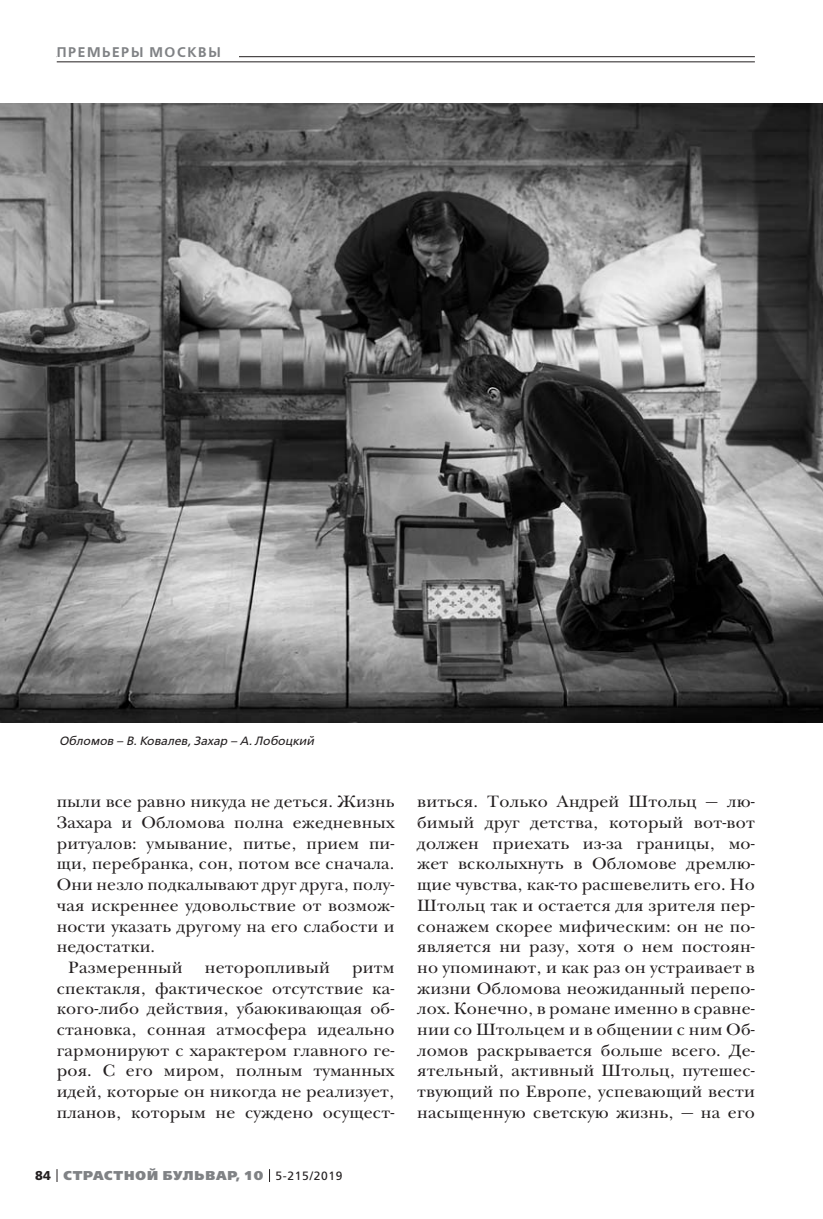
<style>
.page{position:relative;width:823px;height:1219px;background:#fff}
.page>*{position:absolute;margin:0;border:0;box-sizing:border-box;transform-origin:0 0}
.t1{font:17px/20.6px "New Baskerville ITC";letter-spacing:.01em;color:#231f20;text-align:justify;scale:1.04 1}
.t2{font:17px "New Baskerville ITC";letter-spacing:.01em;color:#231f20}
.t3{font:600 14px "Free Set";letter-spacing:.11em;color:#808285}
.t4{font:800 12.8px "Free Set";letter-spacing:.07em;color:#808285}
.t5{font:italic 12px "Free Set";color:#231f20}
.s1{font-weight:700;color:#231f20}
.s2{font-weight:400;font-size:12px;color:#231f20}
</style>
<div class="page">
<svg style="left:57px;top:1169px;width:1px;height:13px"></svg>
<svg style="left:269px;top:1169px;width:1px;height:13px"></svg>
<hr style="left:57px;top:56px;width:697px;height:1px;background:#231f20">
<div style="left:57px;top:41px;width:181px;height:21px;background:#fff"></div>
<hr style="left:57px;top:62px;width:697px;height:1px;background:#231f20">
<img style="left:0;top:103px;width:822px;height:619px">
<p class="t3" style="left:57px;top:45px;width:165px">ПРЕМЬЕРЫ МОСКВЫ</p>
<p class="t5" style="left:59px;top:735px;width:256px">Обломов – В. Ковалев, Захар – А. Лобоцкий</p>
<p class="t2" style="left:57px;top:795px;width:339px">пыли все равно никуда не деться. Жизнь</p>
<p class="t2" style="left:57px;top:816px;width:339px">Захара и Обломова полна ежедневных</p>
<p class="t2" style="left:57px;top:837px;width:339px">ритуалов: умывание, питье, прием пи-</p>
<p class="t2" style="left:57px;top:857px;width:339px">щи, перебранка, сон, потом все сначала.</p>
<p class="t2" style="left:57px;top:878px;width:339px">Они незло подкалывают друг друга, полу-</p>
<p class="t2" style="left:57px;top:899px;width:339px">чая искреннее удовольствие от возмож-</p>
<p class="t2" style="left:57px;top:919px;width:339px">ности указать другому на его слабости и</p>
<p class="t2" style="left:57px;top:940px;width:100px">недостатки.</p>
<p class="t1" style="left:68px;top:959px;width:112px">Размеренный</p>
<p class="t1" style="left:205px;top:959px;width:122px">неторопливый</p>
<p class="t1" style="left:57px;top:959px;width:326px;text-indent:295px">ритм спектакля, фактическое отсутствие ка&shy;кого-либо действия, убаюкивающая об&shy;становка, сонная атмосфера идеально гармонируют с характером главного ге&shy;роя. С его миром, полным туманных идей, которые он никогда не реализует, планов, которым не суждено осущест-</p>
<p class="t4" style="left:35px;top:1169px;width:309px"><span class="s1">84</span> СТРАСТНОЙ БУЛЬВАР, 10 <span class="s2">5-215/2019</span></p>
<p class="t1" style="left:417px;top:793px;width:326px">виться. Только Андрей Штольц — лю&shy;бимый друг детства, который вот-вот должен приехать из-за границы, мо&shy;жет всколыхнуть в Обломове дремлю&shy;щие чувства, как-то расшевелить его. Но Штольц так и остается для зрителя пер&shy;сонажем скорее мифическим: он не по&shy;является ни разу, хотя о нем постоян&shy;но упоминают, и как раз он устраивает в жизни Обломова неожиданный перепо&shy;лох. Конечно, в романе именно в сравне&shy;нии со Штольцем и в общении с ним Об&shy;ломов раскрывается больше всего. Де&shy;ятельный, активный Штольц, путешес&shy;твующий по Европе, успевающий вести насыщенную светскую жизнь, — на его</p>
</div>
